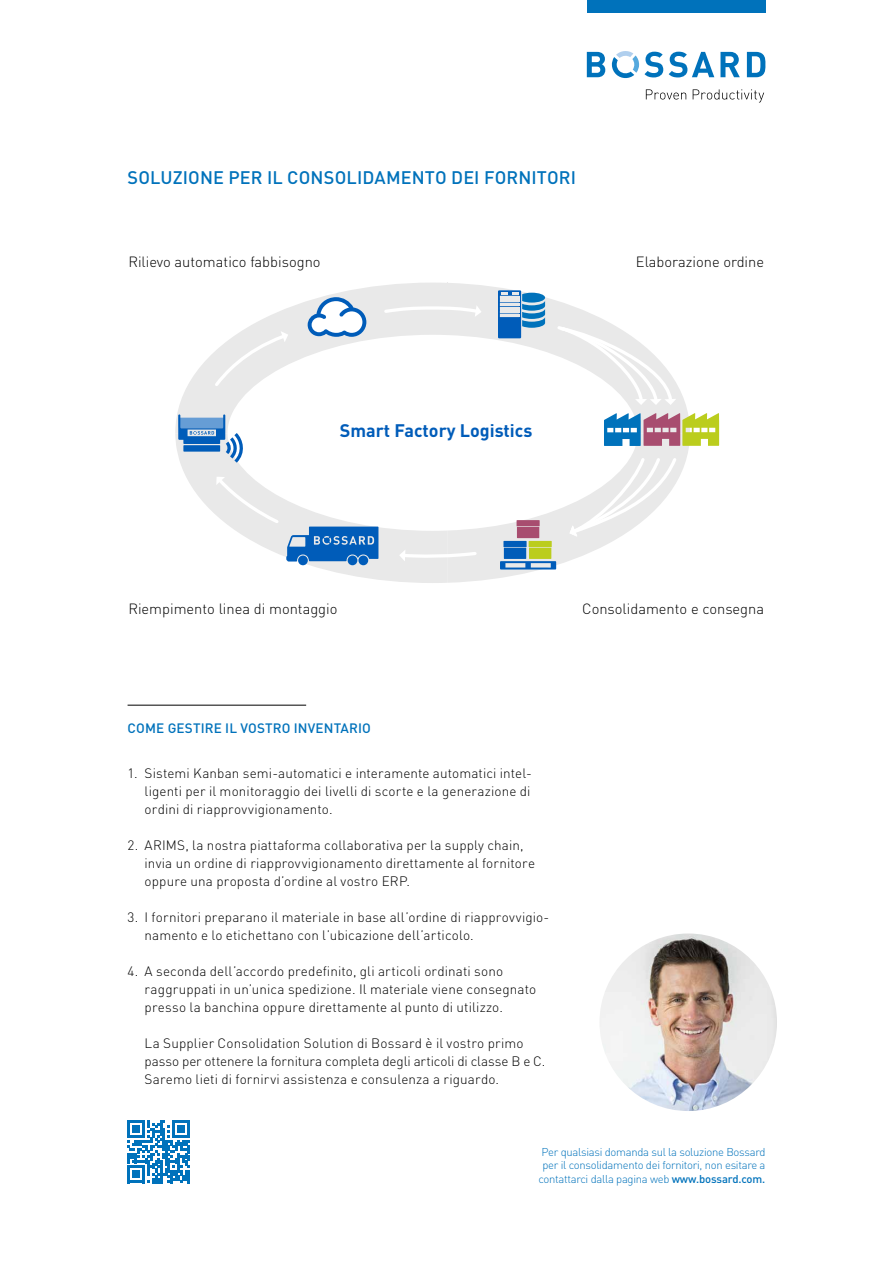
<style>
.page{position:relative;width:893px;height:1263px;background:#fff}
.page>*{position:absolute;margin:0;border:0;box-sizing:border-box;transform-origin:0 0}
.t1{font:500 18px "DINOT";letter-spacing:.005em;color:#0072bb}
.t2{font:700 18px "DINOT";color:#005cb9}
.t3{font:300 14.7px "DINOT";color:#000}
.t4{font:300 13.5px/18px "DINOT";letter-spacing:.01em;color:#000}
.t5{font:500 13.5px "DINOT";letter-spacing:.01em;color:#0072bb}
.t6{font:300 11.25px/13.5px "DINOT";letter-spacing:-.025em;color:#0072bb;text-align:center}
.s1{font-weight:500}
</style>
<div class="page">
<svg style="left:646px;top:89px;width:40px;height:11px"></svg>
<svg style="left:693px;top:89px;width:71px;height:13px"></svg>
<svg style="left:587px;top:52px;width:18px;height:25px"></svg>
<svg style="left:669px;top:52px;width:45px;height:25px"></svg>
<svg style="left:720px;top:52px;width:20px;height:25px"></svg>
<svg style="left:747px;top:52px;width:18px;height:25px"></svg>
<svg style="left:612px;top:51px;width:51px;height:28px"></svg>
<img style="left:599px;top:933px;width:178px;height:178px;border-radius:89px">
<svg style="left:127px;top:1120px;width:63px;height:63px"></svg>
<div style="left:587px;top:0;width:178px;height:13px;background:#0072bb"></div>
<hr style="left:128px;top:705px;width:178px;height:1px;background:#000">
<svg style="left:175px;top:283px;width:544px;height:300px"></svg>
<h1 class="t1" style="left:128px;top:165px;width:450px">SOLUZIONE PER IL CONSOLIDAMENTO DEI FORNITORI</h1>
<p class="t3" style="left:128px;top:252px;width:194px">Rilievo automatico fabbisogno</p>
<h1 class="t2" style="left:340px;top:419px;width:194px">Smart Factory Logistics</h1>
<p class="t3" style="left:636px;top:252px;width:130px">Elaborazione ordine</p>
<p class="t3" style="left:128px;top:599px;width:211px">Riempimento linea di montaggio</p>
<p class="t3" style="left:582px;top:599px;width:183px">Consolidamento e consegna</p>
<p class="t5" style="left:128px;top:719px;width:245px">COME GESTIRE IL VOSTRO INVENTARIO</p>
<p class="t4" style="left:145px;top:763px;width:389px;text-align:justify;text-indent:-17px">1. Sistemi Kanban semi-automatici e interamente automatici intel&shy;ligenti per il monitoraggio dei livelli di scorte e la generazione di ordini di riapprovvigionamento.</p>
<p class="t4" style="left:145px;top:835px;width:392px;text-indent:-17px">2. ARIMS, la nostra piattaforma collaborativa per la supply chain, invia un ordine di riapprovvigionamento direttamente al fornitore oppure una proposta d’ordine al vostro ERP.</p>
<p class="t4" style="left:145px;top:907px;width:406px;text-indent:-17px">3. I fornitori preparano il materiale in base all’ordine di riapprovvigio&shy;namento e lo etichettano con l’ubicazione dell’articolo.</p>
<p class="t4" style="left:145px;top:961px;width:393px;text-indent:-17px">4. A seconda dell’accordo predefinito, gli articoli ordinati sono raggruppati in un’unica spedizione. Il materiale viene consegnato presso la banchina oppure direttamente al punto di utilizzo.</p>
<p class="t4" style="left:145px;top:1033px;width:402px">La Supplier Consolidation Solution di Bossard è il vostro primo passo per ottenere la fornitura completa degli articoli di classe B e C.<br>Saremo lieti di fornirvi assistenza e consulenza a riguardo.</p>
<p class="t6" style="left:538px;top:1144px;width:228px">Per qualsiasi domanda sul la soluzione Bossard per il consolidamento dei fornitori, non esitare a contattarci dalla pagina web <span class="s1">www.bossard.com.</span></p>
</div>
